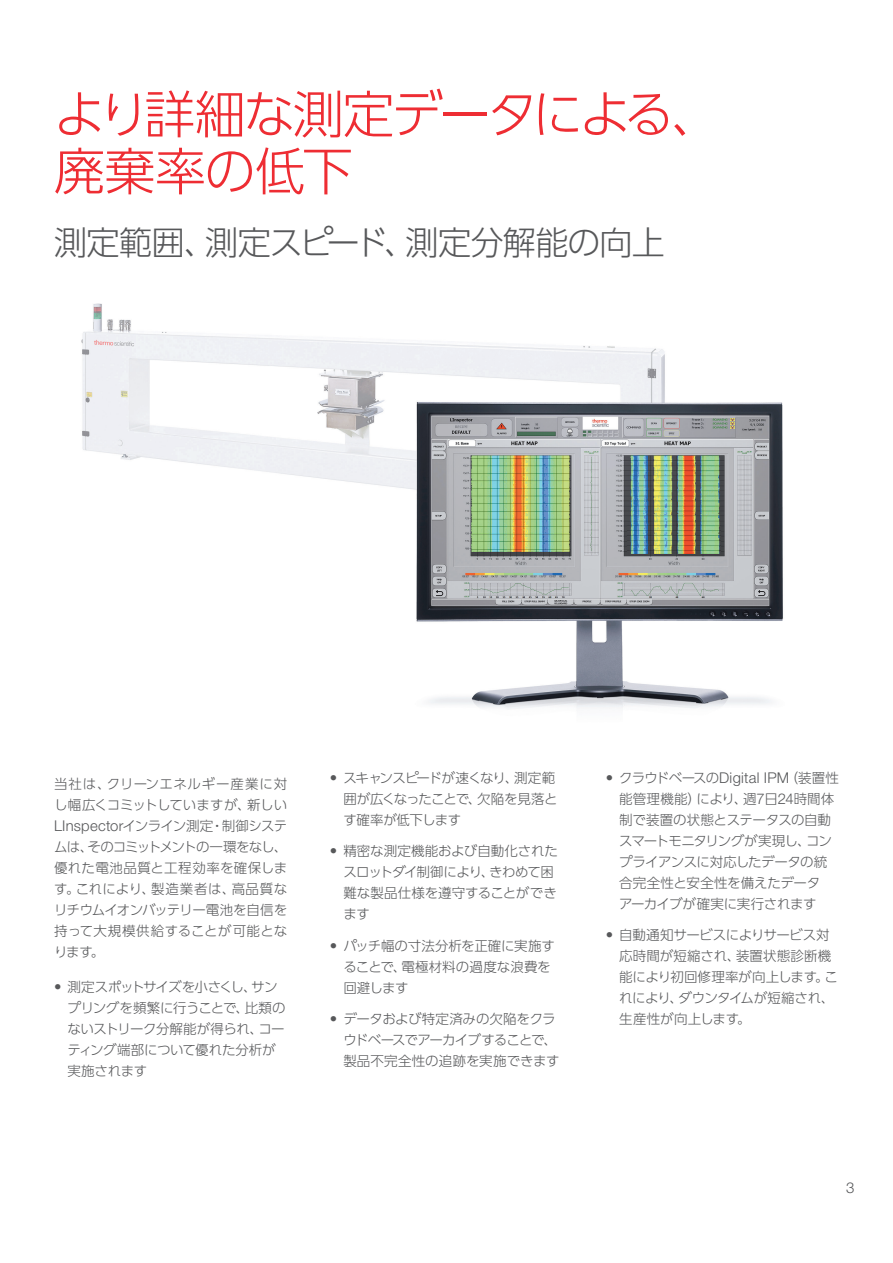
<style>
.page{position:relative;width:893px;height:1263px;background:#fff}
.page>*{position:absolute;margin:0;border:0;box-sizing:border-box;transform-origin:0 0}
.t1{font:300 51px/57px "UD Shin Go Pro";letter-spacing:-.05em;color:#ee2d33}
.t2{font:300 33px "UD Shin Go Pro";letter-spacing:-.025em;color:#57585a}
.t3{font:300 15px "Helvetica Neue LTW1 G";color:#57585a}
.t4{font:300 13.5px/21px "UD Shin Go Pro";letter-spacing:-.025em;color:#57585a}
.t5{font:300 13.5px/21px "UD Shin Go Pro";letter-spacing:-.005em;color:#57585a}
.t6{font:300 13.5px/21px "UD Shin Go Pro";letter-spacing:-.055em;color:#57585a}
.s1{font-family:"Helvetica Neue LTW1 G";font-size:14.85px}
</style>
<div class="page">
<img style="left:81px;top:303px;width:702px;height:406px">
<h1 class="t1" style="left:54px;top:84px;width:669px">より詳細な測定データによる、廃棄率の低下</h1>
<h2 class="t2" style="left:54px;top:216px;width:612px">測定範囲、測定スピード、測定分解能の向上</h2>
<p class="t4" style="left:54px;top:773px;width:235px;text-align:justify">当社は、クリーンエネルギー産業に対し幅広くコミットしていますが、新しい<span class="s1">LInspector</span>インライン測定・制御システムは、そのコミットメントの一環をなし、優れた電池品質と工程効率を確保します。これにより、製造業者は、高品質なリチウムイオンバッテリー電池を自信を持って大規模供給することが可能となります。</p>
<p class="t4" style="left:67px;top:975px;width:219px;text-indent:-14px"><span class="s1">•</span> 測定スポットサイズを小さくし、サンプリングを頻繁に行うことで、比類のないストリーク分解能が得られ、コーティング端部について優れた分析が実施されます</p>
<p class="t6" style="left:343px;top:767px;width:216px;text-indent:-14px"><span class="s1">•</span> スキャンスピードが速くなり、測定範囲が広くなったことで、欠陥を見落とす確率が低下します</p>
<p class="t4" style="left:343px;top:840px;width:216px;text-indent:-14px"><span class="s1">•</span> 精密な測定機能および自動化されたスロットダイ制御により、きわめて困難な製品仕様を遵守することができます</p>
<p class="t4" style="left:343px;top:935px;width:213px;text-indent:-14px"><span class="s1">•</span> パッチ幅の寸法分析を正確に実施することで、電極材料の過度な浪費を回避します</p>
<p class="t4" style="left:343px;top:1008px;width:218px;text-indent:-14px"><span class="s1">•</span> データおよび特定済みの欠陥をクラウドベースでアーカイブすることで、製品不完全性の追跡を実施できます</p>
<p class="t4" style="left:619px;top:767px;width:221px;text-indent:-14px"><span class="s1">•</span> クラウドベースの<span class="s1">Digital IPM</span>（装置性能管理機能）により、週<span class="s1">7</span>日<span class="s1">24</span>時間体制で装置の状態とステータスの自動スマートモニタリングが実現し、コンプライアンスに対応したデータの統合完全性と安全性を備えたデータ<br>アーカイブが確実に実行されます</p>
<p class="t5" style="left:619px;top:924px;width:220px;text-indent:-14px"><span class="s1">•</span> 自動通知サービスによりサービス対応時間が短縮され、装置状態診断機能により初回修理率が向上します。これにより、ダウンタイムが短縮され、生産性が向上します。</p>
<p class="t3" style="left:846px;top:1178px;width:10px">3</p>
</div>
